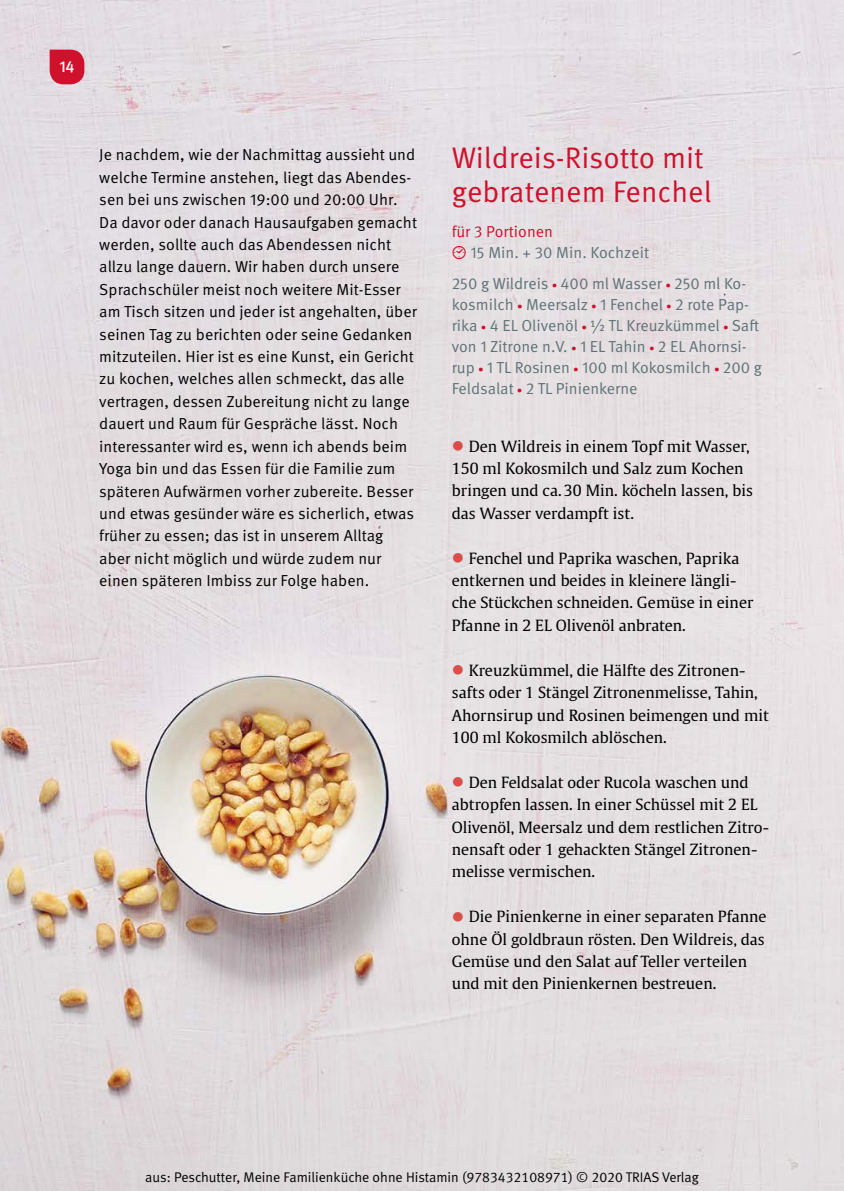
<style>
.page{position:relative;width:844px;height:1191px;background:#fff}
.page>*{position:absolute;margin:0;border:0;box-sizing:border-box;transform-origin:0 0}
.t1{font:29.75px/33.2px "Meta Pro Norm";color:#cf112b}
.t2{font:15.92px/22.4px "Meta Pro Norm";letter-spacing:.005em;color:#000}
.t3{font:15.92px/21px "Meta Pro Norm";color:#5e7276}
.t4{font:500 15.92px "Meta Pro";color:#fff}
.t5{font:15.4px/22.4px "Thieme Gulliver 2011";letter-spacing:.005em;color:#000}
.t6{font:14px "Meta Normal LF";color:#000}
.s1{color:#cf112b}
.s2{font-family:"MVS Buttons 2012";font-size:14.88px;color:#cf112b}
.s3{font-family:"Thieme Gulliver 2011";font-weight:700;font-size:23.1px;color:#cf112b}
.s4{font-size:17.5px;color:#d84e49}
</style>
<div class="page">
<img style="left:0;top:0;width:843px;height:1191px">
<svg style="left:50px;top:50px;width:34px;height:34px"></svg>
<p class="t4" style="left:60px;top:55px;width:16px">14</p>
<p class="t2" style="left:99px;top:142px;width:319px">Je nachdem, wie der Nachmittag aussieht und welche Termine anstehen, liegt das Abendes&shy;sen bei uns zwischen 19:00 und 20:00 Uhr.<br>Da davor oder danach Hausaufgaben gemacht werden, sollte auch das Abendessen nicht allzu lange dauern. Wir haben durch unsere Sprachschüler meist noch weitere Mit-Esser am Tisch sitzen und jeder ist angehalten, über seinen Tag zu berichten oder seine Gedanken mitzuteilen. Hier ist es eine Kunst, ein Gericht zu kochen, welches allen schmeckt, das alle vertragen, dessen Zubereitung nicht zu lange dauert und Raum für Gespräche lässt. Noch interessanter wird es, wenn ich abends beim Yoga bin und das Essen für die Familie zum späteren Aufwärmen vorher zubereite. Besser und etwas gesünder wäre es sicherlich, etwas früher zu essen; das ist in unserem Alltag aber nicht möglich und würde zudem nur einen späteren Imbiss zur Folge haben.</p>
<h1 class="t1" style="left:451px;top:139px;width:261px">Wildreis-Risotto mit gebratenem Fenchel</h1>
<p class="t3" style="left:451px;top:220px;width:199px"><span class="s1">für 3 Portionen<br></span><span class="s2">~</span> 15 Min. + 30 Min. Kochzeit</p>
<p class="t3" style="left:451px;top:272px;width:312px">250 g Wildreis <span class="s3">·</span> 400 ml Wasser <span class="s3">·</span> 250 ml Ko&shy;kosmilch <span class="s3">·</span> Meersalz <span class="s3">·</span> 1 Fenchel <span class="s3">·</span> 2 rote Pap&shy;rika <span class="s3">·</span> 4 EL Olivenöl <span class="s3">·</span> ½ TL Kreuzkümmel <span class="s3">·</span> Saft von 1 Zitrone n.V. <span class="s3">·</span> 1 EL Tahin <span class="s3">·</span> 2 EL Ahornsi&shy;rup <span class="s3">·</span> 1 TL Rosinen <span class="s3">·</span> 100 ml Kokosmilch <span class="s3">·</span> 200 g Feldsalat <span class="s3">·</span> 2 TL Pinien kerne</p>
<p class="t5" style="left:451px;top:434px;width:302px"><span class="s4">●</span> Den Wildreis in einem Topf mit Wasser, 150 ml Kokosmilch und Salz zum Kochen bringen und ca.30 Min. köcheln lassen, bis das Wasser verdampft ist.</p>
<p class="t5" style="left:451px;top:546px;width:303px"><span class="s4">●</span> Fenchel und Paprika waschen, Paprika entkernen und beides in kleinere längli&shy;che Stückchen schneiden. Gemüse in einer Pfanne in 2 EL Olivenöl anbraten.</p>
<p class="t5" style="left:451px;top:658px;width:318px"><span class="s4">●</span> Kreuzkümmel, die Hälfte des Zitronen&shy;safts oder 1 Stängel Zitronenmelisse, Tahin, Ahornsirup und Rosinen beimengen und mit 100 ml Kokosmilch ablöschen.</p>
<p class="t5" style="left:451px;top:770px;width:319px"><span class="s4">●</span> Den Feldsalat oder Rucola waschen und abtropfen lassen. In einer Schüssel mit 2 EL Olivenöl, Meersalz und dem restlichen Zitro&shy;nensaft oder 1 gehackten Stängel Zitronen&shy;melisse vermischen.</p>
<p class="t5" style="left:451px;top:904px;width:316px"><span class="s4">●</span> Die Pinienkerne in einer separaten Pfanne ohne Öl goldbraun rösten. Den Wildreis, das Gemüse und den Salat auf Teller verteilen und mit den Pinienkernen bestreuen.</p>
<p class="t6" style="left:145px;top:1169px;width:555px">aus: Peschutter, Meine Familienküche ohne Histamin (9783432108971) © 2020 TRIAS Verlag</p>
</div>
